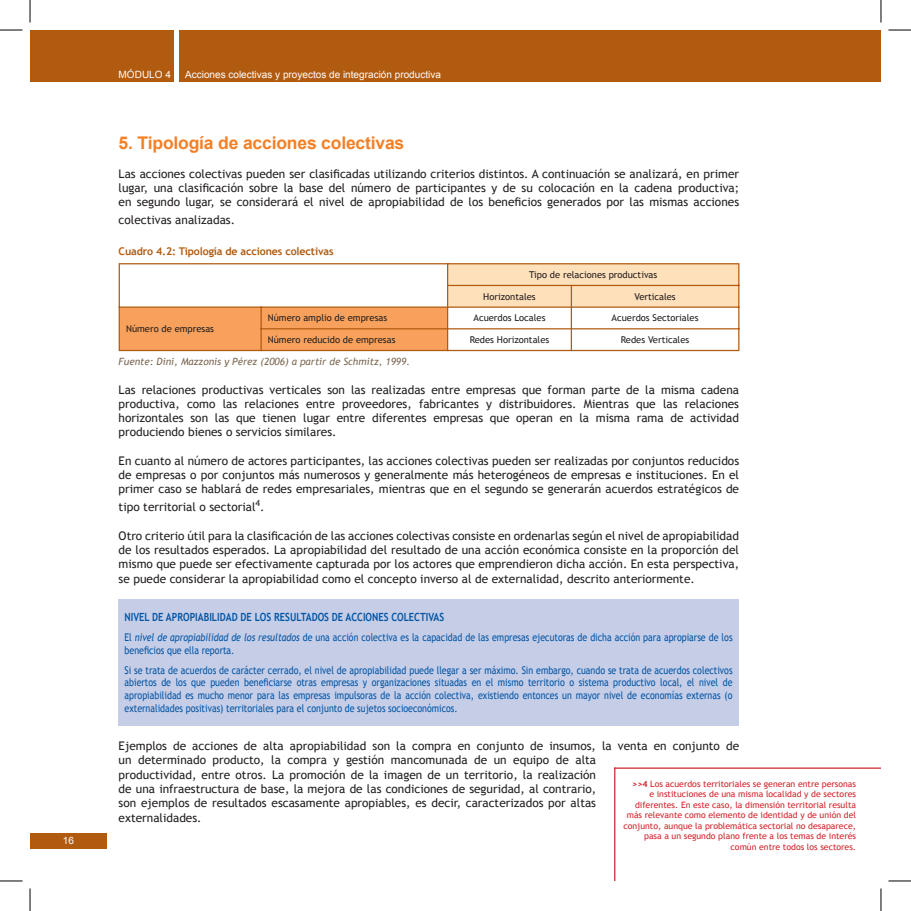
<style>
.page{position:relative;width:911px;height:911px;background:#fff}
.page>*{position:absolute;margin:0;border:0;box-sizing:border-box;transform-origin:0 0}
.t1{font:700 17.5px "Arial";letter-spacing:-.01em;color:#f48026}
.t2{font:11.88px/14.2px "Trebuchet MS";color:#231f20;text-align:justify}
.t3{font:700 11.25px "Trebuchet MS";color:#0155a5;scale:.83 1}
.t4{font:10.62px/12.8px "Trebuchet MS";color:#0155a5;scale:.83 1}
.t5{font:700 10.62px "Trebuchet MS";letter-spacing:-.01em;color:#b15b10}
.t6{font:10px "Arial";color:#fff}
.t7{font:italic 10px "Trebuchet MS";color:#7c6954}
.t8{font:9.38px "Trebuchet MS";color:#231f20}
.t9{font:8.75px/10.5px "Trebuchet MS";color:#d1232a;text-align:right}
.s1{font-style:italic}
.s2{font-weight:700}
</style>
<div class="page">
<div style="left:30px;top:30px;width:850px;height:51px;background:#b15b10"></div>
<div style="left:30px;top:832px;width:77px;height:16px;background:#b15b10"></div>
<div style="left:174px;top:30px;width:5px;height:53px;background:#fff"></div>
<hr style="left:880px;top:30px;width:1px;height:51px;background:#b15b10">
<svg style="left:119px;top:263px;width:620px;height:88px"></svg>
<hr style="left:119px;top:350px;width:141px;height:1px;background:#b15b10">
<hr style="left:262px;top:350px;width:185px;height:1px;background:#b15b10">
<hr style="left:448px;top:350px;width:122px;height:1px;background:#b15b10">
<hr style="left:572px;top:350px;width:167px;height:1px;background:#b15b10">
<div style="left:119px;top:599px;width:620px;height:126px;background:#c6cde7"></div>
<hr style="left:614px;top:767px;width:266px;height:1px;background:#d1232a">
<hr style="left:614px;top:767px;width:1px;height:113px;background:#d1232a">
<svg style="left:30px;top:0;width:1px;height:22px"></svg>
<svg style="left:0;top:30px;width:22px;height:1px"></svg>
<svg style="left:880px;top:0;width:1px;height:22px"></svg>
<svg style="left:888px;top:30px;width:22px;height:1px"></svg>
<svg style="left:30px;top:888px;width:1px;height:22px"></svg>
<svg style="left:0;top:880px;width:22px;height:1px"></svg>
<svg style="left:880px;top:888px;width:1px;height:22px"></svg>
<svg style="left:888px;top:880px;width:22px;height:1px"></svg>
<p class="t6" style="left:63px;top:833px;width:13px">16</p>
<p class="t6" style="left:119px;top:68px;width:54px">MÓDULO 4</p>
<p class="t6" style="left:185px;top:68px;width:257px">Acciones colectivas y proyectos de integración productiva</p>
<h1 class="t1" style="left:119px;top:131px;width:287px">5. Tipología de acciones colectivas</h1>
<p class="t2" style="left:119px;top:166px;width:622px">Las acciones colectivas pueden ser clasificadas utilizando criterios distintos. A continuación se analizará, en primer lugar, una clasificación sobre la base del número de participantes y de su colocación en la cadena productiva; en segundo lugar, se considerará el nivel de apropiabilidad de los beneficios generados por las mismas acciones</p>
<p class="t2" style="left:119px;top:213px;width:118px">colectivas analizadas.</p>
<p class="t5" style="left:119px;top:244px;width:216px">Cuadro 4.2: Tipología de acciones colectivas</p>
<p class="t8" style="left:529px;top:269px;width:130px">Tipo de relaciones productivas</p>
<p class="t8" style="left:483px;top:291px;width:54px">Horizontales</p>
<p class="t8" style="left:634px;top:291px;width:43px">Verticales</p>
<p class="t8" style="left:126px;top:323px;width:90px">Número de empresas</p>
<p class="t8" style="left:268px;top:312px;width:121px">Número amplio de empresas</p>
<p class="t8" style="left:473px;top:312px;width:73px">Acuerdos Locales</p>
<p class="t8" style="left:611px;top:312px;width:88px">Acuerdos Sectoriales</p>
<p class="t8" style="left:268px;top:334px;width:129px">Número reducido de empresas</p>
<p class="t8" style="left:469px;top:334px;width:81px">Redes Horizontales</p>
<p class="t8" style="left:620px;top:334px;width:70px">Redes Verticales</p>
<p class="t7" style="left:119px;top:356px;width:293px">Fuente: Dini, Mazzonis y Pérez (2006) a partir de Schmitz, 1999.</p>
<p class="t2" style="left:119px;top:382px;width:622px">Las relaciones productivas verticales son las realizadas entre empresas que forman parte de la misma cadena productiva, como las relaciones entre proveedores, fabricantes y distribuidores. Mientras que las relaciones horizontales son las que tienen lugar entre diferentes empresas que operan en la misma rama de actividad produciendo bienes o servicios similares.</p>
<p class="t2" style="left:119px;top:453px;width:622px">En cuanto al número de actores participantes, las acciones colectivas pueden ser realizadas por conjuntos reducidos de empresas o por conjuntos más numerosos y generalmente más heterogéneos de empresas e instituciones. En el primer caso se hablará de redes empresariales, mientras que en el segundo se generarán acuerdos estratégicos de</p>
<p class="t2" style="left:119px;top:500px;width:147px">tipo territorial o sectorial<sup>4</sup>.</p>
<p class="t2" style="left:119px;top:528px;width:622px">Otro criterio útil para la clasificación de las acciones colectivas consiste en ordenarlas según el nivel de apropiabilidad de los resultados esperados. La apropiabilidad del resultado de una acción económica consiste en la proporción del mismo que puede ser efectivamente capturada por los actores que emprendieron dicha acción. En esta perspectiva, se puede considerar la apropiabilidad como el concepto inverso al de externalidad, descrito anteriormente.</p>
<p class="t3" style="left:124px;top:610px;width:386px">NIVEL DE APROPIABILIDAD DE LOS RESULTADOS DE ACCIONES COLECTIVAS</p>
<p class="t4" style="left:124px;top:631px;width:734px">El <span class="s1">nivel de apropiabilidad de los resultados</span> de una acción colectiva es la capacidad de las empresas ejecutoras de dicha acción para apropiarse de los beneficios que ella reporta.</p>
<p class="t4" style="left:124px;top:663px;width:734px;text-align:justify">Si se trata de acuerdos de carácter cerrado, el nivel de apropiabilidad puede llegar a ser máximo. Sin embargo, cuando se trata de acuerdos colectivos abiertos de los que pueden beneficiarse otras empresas y organizaciones situadas en el mismo territorio o sistema productivo local, el nivel de apropiabilidad es mucho menor para las empresas impulsoras de la acción colectiva, existiendo entonces un mayor nivel de economías externas (o externalidades positivas) territoriales para el conjunto de sujetos socioeconómicos.</p>
<p class="t2" style="left:119px;top:739px;width:622px;text-align:left">Ejemplos de acciones de alta apropiabilidad son la compra en conjunto de insumos, la venta en conjunto de un determinado producto, la compra y gestión mancomunada de un equipo de alta<br>productividad, entre otros. La promoción de la imagen de un territorio, la realización<br>de una infraestructura de base, la mejora de las condiciones de seguridad, al contrario,<br>son ejemplos de resultados escasamente apropiables, es decir, caracterizados por altas<br>externalidades.</p>
<p class="t9" style="left:623px;top:778px;width:234px"><span class="s2">&gt;&gt;4</span> Los acuerdos territoriales se generan entre personas<br>e instituciones de una misma localidad y de sectores diferentes. En este caso, la dimensión territorial resulta más relevante como elemento de identidad y de unión del conjunto, aunque la problemática sectorial no desaparece, pasa a un segundo plano frente a los temas de interés común entre todos los sectores.</p>
</div>
